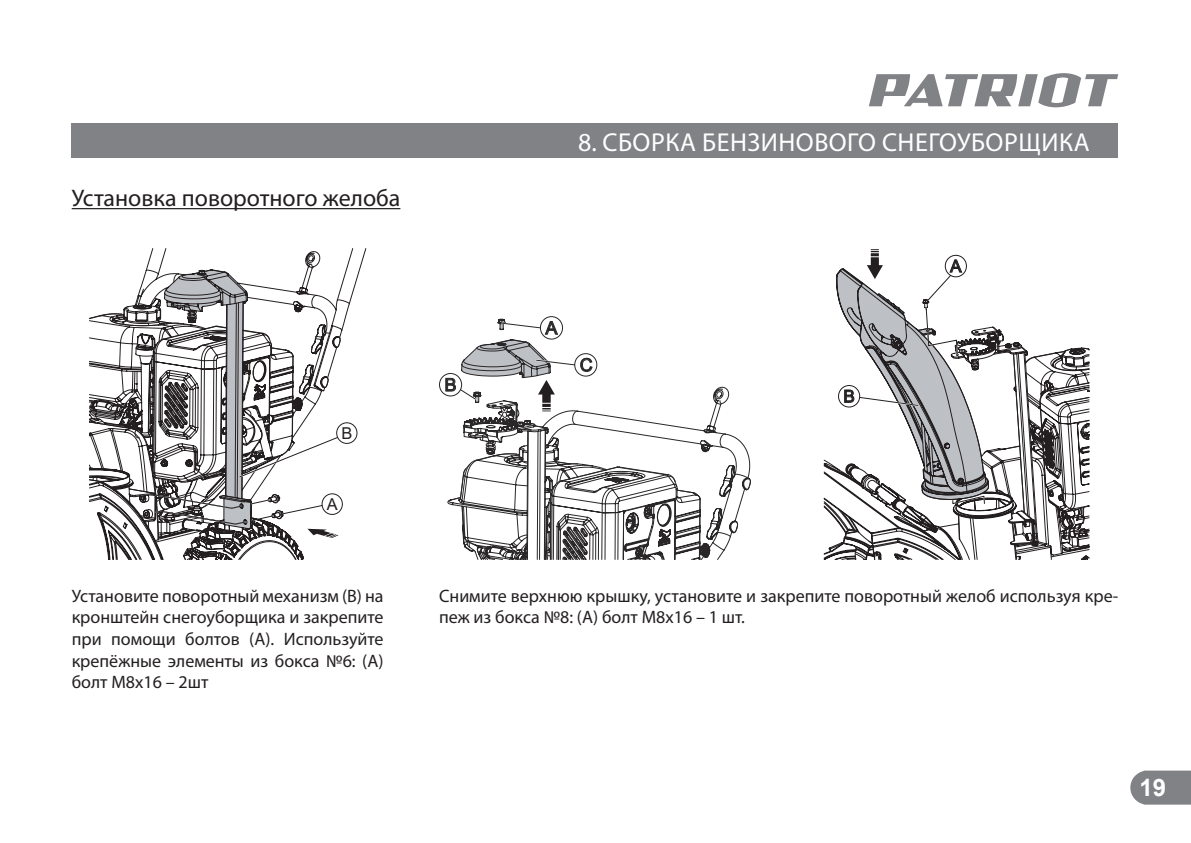
<style>
.page{position:relative;width:1191px;height:843px;background:#fff}
.page>*{position:absolute;margin:0;border:0;box-sizing:border-box;transform-origin:0 0}
.t1{font:26px "Myriad Pro";letter-spacing:.02em;color:#fff}
.t2{font:24px "Myriad Pro";color:#231f20}
.t3{font:700 24px "Arial";color:#fff}
.t4{font:18px/21.6px "Myriad Pro";color:#231f20;text-align:justify}
.t5{font:17.8px "Arial";color:#292728}
.t6{font:17px "Arial";color:#231f20}
.t7{font:16.4px "Arial";color:#231f20}
</style>
<div class="page">
<svg style="left:1130px;top:770px;width:61px;height:34px;background:#8a8b8e"></svg>
<svg style="left:869px;top:73px;width:249px;height:34px"></svg>
<div style="left:72px;top:124px;width:1046px;height:34px;background:#808285"></div>
<hr style="left:72px;top:208px;width:328px;height:1px;background:#231f20">
<svg style="left:89px;top:248px;width:278px;height:312px"></svg>
<div style="left:322px;top:493px;width:21px;height:22px;border:1px solid #231f20;border-radius:50%"></div>
<div style="left:336px;top:422px;width:21px;height:22px;border:1px solid #231f20;border-radius:50%"></div>
<svg style="left:155px;top:270px;width:184px;height:268px"></svg>
<svg style="left:823px;top:326px;width:267px;height:234px"></svg>
<svg style="left:836px;top:249px;width:153px;height:259px"></svg>
<svg style="left:447px;top:318px;width:304px;height:242px"></svg>
<div style="left:439px;top:373px;width:23px;height:23px;border:1px solid #292728;border-radius:50%"></div>
<div style="left:540px;top:316px;width:23px;height:23px;border:1px solid #292728;border-radius:50%"></div>
<svg style="left:498px;top:319px;width:43px;height:11px"></svg>
<div style="left:574px;top:353px;width:23px;height:23px;border:1px solid #292728;border-radius:50%"></div>
<svg style="left:459px;top:340px;width:117px;height:72px"></svg>
<h2 class="t2" style="left:72px;top:187px;width:330px">Установка поворотного желоба</h2>
<p class="t7" style="left:341px;top:424px;width:12px">B</p>
<p class="t7" style="left:327px;top:495px;width:12px">A</p>
<p class="t5" style="left:445px;top:374px;width:13px">B</p>
<h1 class="t1" style="left:578px;top:130px;width:513px">8. СБОРКА БЕНЗИНОВОГО СНЕГОУБОРЩИКА</h1>
<p class="t5" style="left:546px;top:318px;width:13px">A</p>
<p class="t5" style="left:580px;top:355px;width:14px">C</p>
<p class="t6" style="left:843px;top:387px;width:13px">B</p>
<p class="t6" style="left:950px;top:256px;width:13px">A</p>
<p class="t4" style="left:72px;top:586px;width:313px">Установите поворотный механизм (В) на кронштейн снегоуборщика и закрепите при помощи болтов (А). Используйте крепёжные элементы из бокса №6: (А) болт М8х16 – 2шт</p>
<p class="t4" style="left:439px;top:586px;width:681px">Снимите верхнюю крышку, установите и закрепите поворотный желоб используя кре&shy;пеж из бокса №8: (А) болт М8х16 – 1 шт.</p>
<h2 class="t3" style="left:1139px;top:774px;width:28px">19</h2>
</div>
